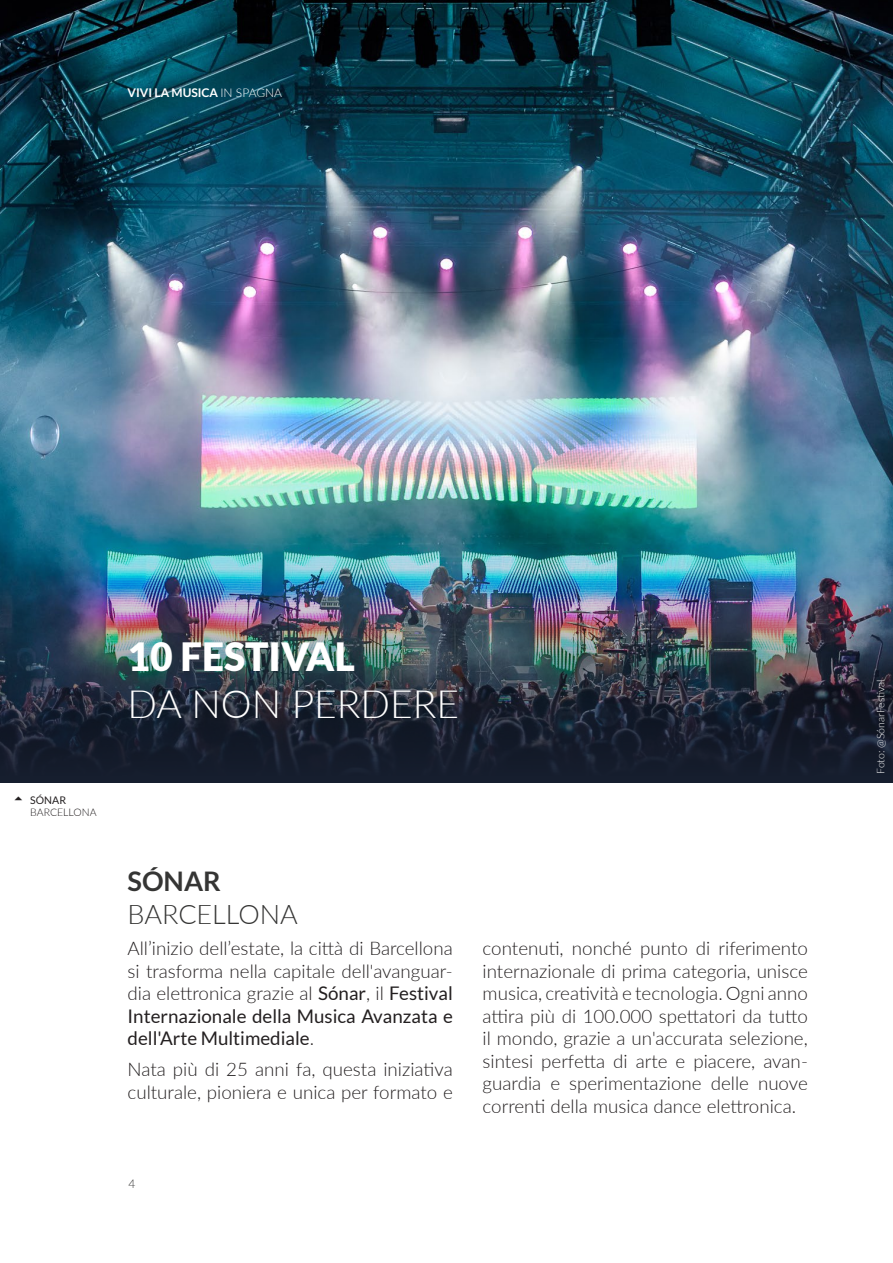
<style>
.page{position:relative;width:893px;height:1263px;background:#fff}
.page>*{position:absolute;margin:0;border:0;box-sizing:border-box;transform-origin:0 0}
.t1{font:300 39px/46.8px "Lato";color:#fff}
.t2{font:300 27px/33px "Lato";color:#353534}
.Body{font:300 18.75px/22.5px "Lato";color:#231f20;text-align:justify}
.t3{font:700 12px "Lato";color:#fff}
.t4{font:300 12px "Lato";color:#353534}
.PIE_ARRIBA{font:300 10.5px "Lato";color:#fff}
.SUBPIE_ARRIBA{font:300 10.5px "Lato";color:#231f20}
.t5{font:10.5px "Lato";color:#231f20}
.s1{font-weight:300}
.s2{font-weight:900}
.s3{font-weight:700}
.s4{font-weight:400}
</style>
<div class="page">
<img style="left:0;top:0;width:893px;height:415px">
<img style="left:0;top:415px;width:893px;height:368px">
<p class="t3" style="left:128px;top:86px;width:156px">VIVI LA MUSICA <span class="s1">IN SPAGNA</span></p>
<p class="t5" style="left:30px;top:794px;width:37px">SÓNAR</p>
<p class="SUBPIE_ARRIBA" style="left:30px;top:805px;width:68px">BARCELLONA</p>
<h1 class="t1" style="left:128px;top:633px;width:333px"><span class="s2">10 FESTIVAL<br></span>DA NON PERDERE</h1>
<h2 class="t2" style="left:128px;top:864px;width:172px"><span class="s3">SÓNAR<br></span>BARCELLONA</h2>
<p class="Body" style="left:128px;top:937px;width:327px">All’inizio dell’estate, la città di Barcellona si trasforma nella capitale dell'avanguar&shy;dia elettronica grazie al <span class="s4">Sónar</span>, il <span class="s4">Festival Internazionale della Musica Avanzata e dell'Arte Multimediale</span>.</p>
<p class="Body" style="left:128px;top:1058px;width:327px">Nata più di 25 anni fa, questa iniziativa culturale, pioniera e unica per formato e</p>
<p class="t4" style="left:128px;top:1175px;width:8px">4</p>
<p class="Body" style="left:483px;top:937px;width:327px">contenuti, nonché punto di riferimento internazionale di prima categoria, unisce musica, creatività e tecnologia. Ogni anno attira più di 100.000 spettatori da tutto il mondo, grazie a un'accurata selezione, sintesi perfetta di arte e piacere, avan&shy;guardia e sperimentazione delle nuove correnti della musica dance elettronica.</p>
<p class="PIE_ARRIBA" style="left:873px;top:774px;width:96px;rotate:-90deg">Foto: @SónarFestival</p>
</div>
